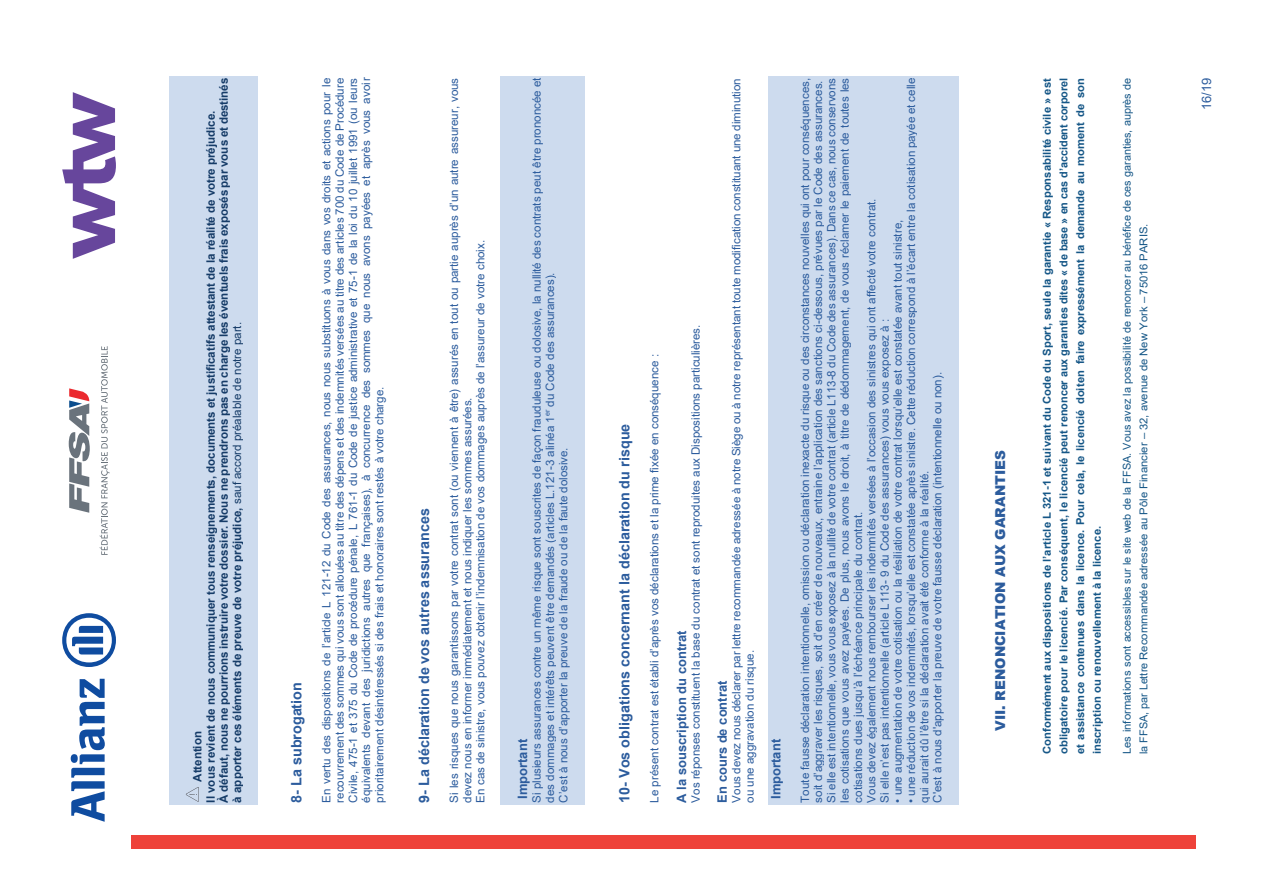
<style>
.page{position:relative;width:1263px;height:893px;background:#fff}
.page>*{position:absolute;margin:0;border:0;box-sizing:border-box;transform-origin:0 0}
.t1{font:700 14.4px "Arial";color:#2c5c9d}
.t2{font:900 13.65px "Arial";color:#2c5c9d}
.t3{font:700 12.9px "Arial";color:#2c5c9d}
.t4{font:12.9px "Arial";color:#2c5c9d}
.t5{font:11.55px/13.2px "Arial";letter-spacing:-.005em;color:#2c5c9d}
.t6{font:700 11.55px/13.2px "Arial";color:#163c68}
.t7{font:700 10.95px/16.6px "Arial";color:#165787;text-align:justify}
.t8{font:10.95px/16.6px "Arial";color:#165787;scale:1.04 1}
.s1{font-weight:400}
</style>
<div class="page">
<div style="left:169px;top:76px;width:15px;height:729px;background:#cddbee"></div>
<div style="left:184px;top:76px;width:20px;height:729px;background:#cddbee"></div>
<div style="left:204px;top:76px;width:13px;height:729px;background:#cddbee"></div>
<div style="left:217px;top:76px;width:13px;height:729px;background:#cddbee"></div>
<div style="left:230px;top:76px;width:14px;height:729px;background:#cddbee"></div>
<div style="left:244px;top:76px;width:14px;height:729px;background:#cddbee"></div>
<div style="left:500px;top:76px;width:15px;height:729px;background:#cddbee"></div>
<div style="left:515px;top:76px;width:15px;height:729px;background:#cddbee"></div>
<div style="left:530px;top:76px;width:13px;height:729px;background:#cddbee"></div>
<div style="left:543px;top:76px;width:13px;height:729px;background:#cddbee"></div>
<div style="left:556px;top:76px;width:14px;height:729px;background:#cddbee"></div>
<div style="left:570px;top:76px;width:15px;height:729px;background:#cddbee"></div>
<div style="left:768px;top:76px;width:15px;height:729px;background:#cddbee"></div>
<div style="left:783px;top:76px;width:15px;height:729px;background:#cddbee"></div>
<div style="left:798px;top:76px;width:14px;height:729px;background:#cddbee"></div>
<div style="left:812px;top:76px;width:13px;height:729px;background:#cddbee"></div>
<div style="left:825px;top:76px;width:13px;height:729px;background:#cddbee"></div>
<div style="left:838px;top:76px;width:13px;height:729px;background:#cddbee"></div>
<div style="left:851px;top:76px;width:13px;height:729px;background:#cddbee"></div>
<div style="left:864px;top:76px;width:14px;height:729px;background:#cddbee"></div>
<div style="left:878px;top:76px;width:13px;height:729px;background:#cddbee"></div>
<div style="left:891px;top:76px;width:13px;height:729px;background:#cddbee"></div>
<div style="left:904px;top:76px;width:13px;height:729px;background:#cddbee"></div>
<div style="left:917px;top:76px;width:14px;height:729px;background:#cddbee"></div>
<div style="left:931px;top:76px;width:13px;height:729px;background:#cddbee"></div>
<div style="left:944px;top:76px;width:15px;height:729px;background:#cddbee"></div>
<svg style="left:186px;top:787px;width:13px;height:15px"></svg>
<div style="left:125px;top:836px;width:1071px;height:13px;background:#ee423a"></div>
<div style="left:29px;top:20px;width:101px;height:853px;background:#fff"></div>
<svg style="left:71px;top:679px;width:34px;height:143px"></svg>
<svg style="left:62px;top:613px;width:54px;height:54px"></svg>
<svg style="left:69px;top:388px;width:21px;height:125px"></svg>
<svg style="left:100px;top:346px;width:9px;height:209px"></svg>
<svg style="left:62px;top:92px;width:54px;height:167px"></svg>
<p class="t6" style="left:191px;top:803px;width:726px;text-indent:21px;rotate:-90deg">Attention<br>Il vous revient de nous communiquer tous renseignements, documents et justificatifs attestant de la réalité de votre préjudice.<br>À défaut, nous ne pourrions instruire votre dossier. Nous ne prendrons pas en charge les éventuels frais exposés par vous et destinés à apporter ces éléments de preuve de votre préjudice, <span class="s1">sauf accord préalable de notre part.</span></p>
<p class="t1" style="left:286px;top:803px;width:122px;rotate:-90deg">8- La subrogation</p>
<p class="t5" style="left:320px;top:803px;width:727px;text-align:justify;rotate:-90deg">En vertu des dispositions de l’article L 121-12 du Code des assurances, nous nous substituons à vous dans vos droits et actions pour le recouvrement des sommes qui vous sont allouées au titre des dépens et des indemnités versées au titre des articles 700 du Code de Procédure Civile, 475-1 et 375 du Code de procédure pénale, L 761-1 du Code de justice administrative et 75-1 de la loi du 10 juillet 1991 (ou leurs équivalents devant des juridictions autres que françaises), à concurrence des sommes que nous avons payées et après vous avoir prioritairement désintéressés si des frais et honoraires sont restés à votre charge.</p>
<p class="t1" style="left:414px;top:803px;width:296px;rotate:-90deg">9- La déclaration de vos autres assurances</p>
<p class="t5" style="left:447px;top:803px;width:726px;rotate:-90deg">Si les risques que nous garantissons par votre contrat sont (ou viennent à être) assurés en tout ou partie auprès d’un autre assureur, vous devez nous en informer immédiatement et nous indiquer les sommes assurées.<br>En cas de sinistre, vous pouvez obtenir l’indemnisation de vos dommages auprès de l’assureur de votre choix.</p>
<p class="t5" style="left:530px;top:803px;width:726px;rotate:-90deg">Si plusieurs assurances contre un même risque sont souscrites de façon frauduleuse ou dolosive, la nullité des contrats peut être prononcée et des dommages et intérêts peuvent être demandés (articles L.121-3 alinéa 1<sup>er</sup> du Code des assurances).<br>C’est à nous d’apporter la preuve de la fraude ou de la faute dolosive.</p>
<p class="t3" style="left:513px;top:799px;width:61px;rotate:-90deg">Important</p>
<p class="t1" style="left:614px;top:803px;width:380px;rotate:-90deg">10- Vos obligations concernant la déclaration du risque</p>
<p class="t5" style="left:648px;top:803px;width:450px;rotate:-90deg">Le présent contrat est établi d’après vos déclarations et la prime fixée en conséquence :</p>
<p class="t5" style="left:689px;top:803px;width:480px;rotate:-90deg">Vos réponses constituent la base du contrat et sont reproduites aux Dispositions particulières.</p>
<p class="t3" style="left:672px;top:803px;width:174px;rotate:-90deg">A la souscription du contrat</p>
<p class="t5" style="left:730px;top:803px;width:726px;rotate:-90deg">Vous devez nous déclarer par lettre recommandée adressée à notre Siège ou à notre représentant toute modification constituant une diminution ou une aggravation du risque.</p>
<p class="t3" style="left:713px;top:803px;width:123px;rotate:-90deg">En cours de contrat</p>
<p class="t3" style="left:767px;top:799px;width:61px;rotate:-90deg">Important</p>
<p class="t5" style="left:904px;top:803px;width:726px;rotate:-90deg">• une réduction de vos indemnités, lorsqu’elle est constatée après sinistre. Cette réduction correspond à l’écart entre la cotisation payée et celle qui aurait dû l’être si la déclaration avait été conforme à la réalité.<br>C'est à nous d'apporter la preuve de votre fausse déclaration (intentionnelle ou non).</p>
<p class="t5" style="left:798px;top:803px;width:726px;rotate:-90deg">Toute fausse déclaration intentionnelle, omission ou déclaration inexacte du risque ou des circonstances nouvelles qui ont pour conséquences, soit d’aggraver les risques, soit d’en créer de nouveaux, entraine l’application des sanctions ci-dessous, prévues par le Code des assurances.<br>Si elle est intentionnelle, vous vous exposez à la nullité de votre contrat (article L113-8 du Code des assurances). Dans ce cas, nous conservons les cotisations que vous avez payées. De plus, nous avons le droit, à titre de dédommagement, de vous réclamer le paiement de toutes les cotisations dues jusqu’à l’échéance principale du contrat.<br>Vous devez également nous rembourser les indemnités versées à l’occasion des sinistres qui ont affecté votre contrat.<br>Si elle n’est pas intentionnelle (article L113- 9 du Code des assurances) vous vous exposez à :</p>
<p class="t5" style="left:891px;top:803px;width:584px;rotate:-90deg">• une augmentation de votre cotisation ou la résiliation de votre contrat lorsqu’elle est constatée avant tout sinistre,</p>
<p class="t2" style="left:990px;top:731px;width:282px;rotate:-90deg">VII. RENONCIATION AUX GARANTIES</p>
<p class="t7" style="left:1039px;top:754px;width:677px;rotate:-90deg">Conformément aux dispositions de l’article L 321-1 et suivant du Code du Sport, seule la garantie « Responsabilité civile » est obligatoire pour le licencié. Par conséquent, le licencié peut renoncer aux garanties dites « de base » en cas d’accident corporel et assistance contenues dans la licence. Pour cela, le licencié doiten faire expressément la demande au moment de son inscription ou renouvellement à la licence.</p>
<p class="t8" style="left:1118px;top:754px;width:652px;rotate:-90deg">Les informations sont accessibles sur le site web de la FFSA. Vous avez la possibilité de renoncer au bénéfice de ces garanties, auprès de la FFSA, par Lettre Recommandée adressée au Pôle Financier – 32, avenue de New York – 75016 PARIS.</p>
<p class="t4" style="left:1198px;top:110px;width:34px;rotate:-90deg">16/19</p>
</div>
